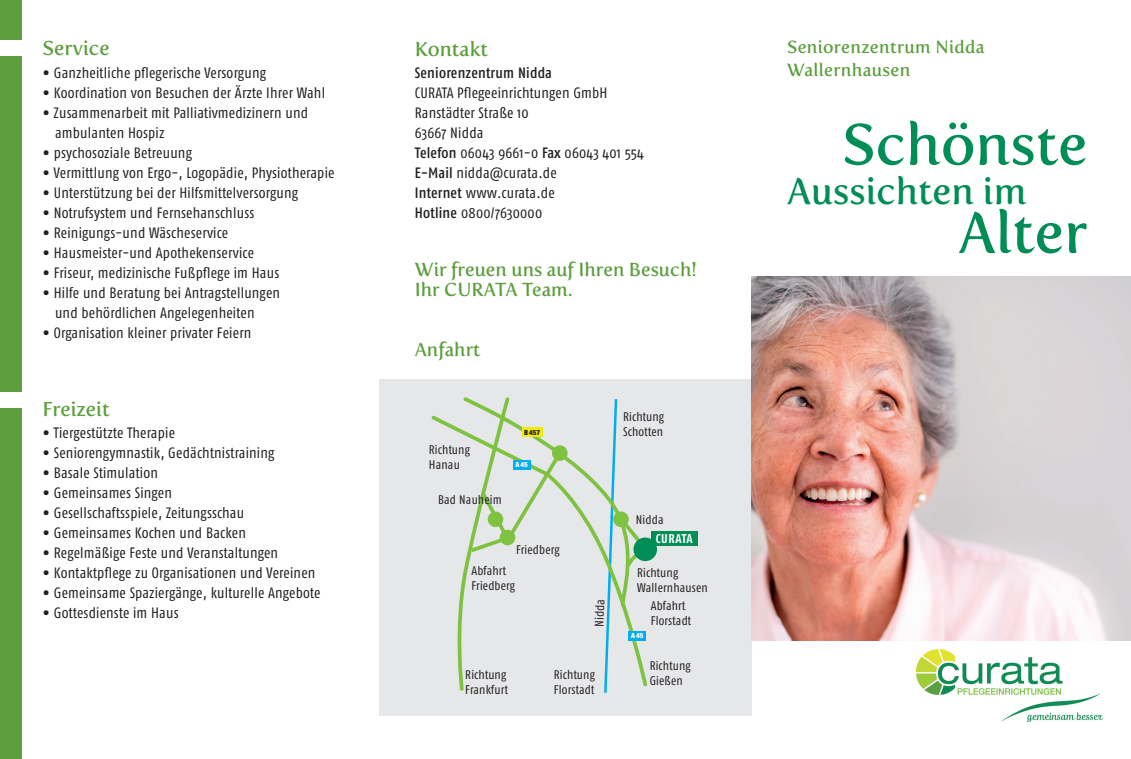
<style>
.page{position:relative;width:1131px;height:759px;background:#fff}
.page>*{position:absolute;margin:0;border:0;box-sizing:border-box;transform-origin:0 0}
.t1{font:57.5px "Fertigo Pro";color:#008d56}
.t2{font:36.88px "Fertigo Pro";color:#008d56}
.t3{font:20px "Fertigo Pro";color:#5d9e3e}
.t4{font:18.75px/20px "Fertigo Pro";color:#5d9e3e}
.t5{font:17.5px/22.5px "Fertigo Pro";letter-spacing:.015em;color:#5d9e3e}
.t6{font:15px/20px "Fago Co";letter-spacing:.015em;color:#231f20}
.t7{font:15px "Fago Co Med";letter-spacing:.015em;color:#231f20}
.t8{font:700 12.75px "Fago Co";letter-spacing:.05em;color:#fff}
.t9{font:12.5px/15px "Fago Co";letter-spacing:.01em;color:#231f20}
.t10{font:900 condensed 7px "Helvetica Neue";letter-spacing:.06em;color:#fff}
.t11{font:900 condensed 7px "Helvetica Neue";color:#231f20}
.s1{font-family:"Arial";font-weight:900}
.s2{font-family:"Fago Co Med"}
</style>
<div class="page">
<div style="left:379px;top:379px;width:372px;height:337px;background:#e6e7e9"></div>
<svg style="left:431px;top:415px;width:171px;height:139px"></svg>
<img style="left:751px;top:276px;width:379px;height:364px">
<img style="left:916px;top:649px;width:186px;height:72px">
<div style="left:0;top:0;width:22px;height:758px;background:#5d9e3e"></div>
<div style="left:0;top:40px;width:25px;height:16px;background:#fff"></div>
<div style="left:0;top:392px;width:25px;height:16px;background:#fff"></div>
<div style="left:552px;top:445px;width:15px;height:15px;background:#7fc241;border-radius:50%"></div>
<svg style="left:602px;top:399px;width:47px;height:294px"></svg>
<svg style="left:450px;top:397px;width:115px;height:294px"></svg>
<div style="left:633px;top:537px;width:24px;height:24px;background:#008d56;border-radius:50%"></div>
<div style="left:650px;top:531px;width:47px;height:14px;background:#008d56"></div>
<h3 class="t3" style="left:43px;top:37px;width:69px">Service</h3>
<p class="t6" style="left:43px;top:63px;width:225px"><span class="s1">•</span> Ganzheitliche pflegerische Versorgung</p>
<p class="t6" style="left:43px;top:83px;width:284px"><span class="s1">•</span> Koordination von Besuchen der Ärzte Ihrer Wahl</p>
<p class="t6" style="left:55px;top:103px;width:254px;text-indent:-12px"><span class="s1">•</span> Zusammenarbeit mit Palliativmedizinern und ambulanten Hospiz</p>
<p class="t6" style="left:43px;top:143px;width:151px"><span class="s1">•</span> psychosoziale Betreuung</p>
<p class="t6" style="left:43px;top:163px;width:293px"><span class="s1">•</span> Vermittlung von Ergo-, Logopädie, Physiotherapie</p>
<p class="t6" style="left:43px;top:183px;width:257px"><span class="s1">•</span> Unterstützung bei der Hilfsmittelversorgung</p>
<p class="t6" style="left:43px;top:203px;width:213px"><span class="s1">•</span> Notrufsystem und Fernsehanschluss</p>
<p class="t6" style="left:43px;top:223px;width:187px"><span class="s1">•</span> Reinigungs-und Wäscheservice</p>
<p class="t6" style="left:43px;top:243px;width:213px"><span class="s1">•</span> Hausmeister-und Apothekenservice</p>
<p class="t6" style="left:43px;top:263px;width:238px"><span class="s1">•</span> Friseur, medizinische Fußpflege im Haus</p>
<p class="t6" style="left:55px;top:283px;width:226px;text-indent:-12px"><span class="s1">•</span> Hilfe und Beratung bei Antragstellungen und behördlichen Angelegenheiten</p>
<p class="t6" style="left:43px;top:322px;width:210px"><span class="s1">•</span> Organisation kleiner privater Feiern</p>
<h3 class="t3" style="left:43px;top:397px;width:69px">Freizeit</h3>
<p class="t6" style="left:43px;top:423px;width:134px"><span class="s1">•</span> Tiergestützte Therapie</p>
<p class="t6" style="left:43px;top:443px;width:233px"><span class="s1">•</span> Seniorengymnastik, Gedächtnistraining</p>
<p class="t6" style="left:43px;top:463px;width:117px"><span class="s1">•</span> Basale Stimulation</p>
<p class="t6" style="left:43px;top:483px;width:131px"><span class="s1">•</span> Gemeinsames Singen</p>
<p class="t6" style="left:43px;top:503px;width:203px"><span class="s1">•</span> Gesellschaftsspiele, Zeitungsschau</p>
<p class="t6" style="left:43px;top:523px;width:205px"><span class="s1">•</span> Gemeinsames Kochen und Backen</p>
<p class="t6" style="left:43px;top:543px;width:237px"><span class="s1">•</span> Regelmäßige Feste und Veranstaltungen</p>
<p class="t6" style="left:43px;top:563px;width:274px"><span class="s1">•</span> Kontaktpflege zu Organisationen und Vereinen</p>
<p class="t6" style="left:43px;top:583px;width:279px"><span class="s1">•</span> Gemeinsame Spaziergänge, kulturelle Angebote</p>
<p class="t6" style="left:43px;top:603px;width:137px"><span class="s1">•</span> Gottesdienste im Haus</p>
<h3 class="t3" style="left:415px;top:37px;width:75px">Kontakt</h3>
<p class="t7" style="left:415px;top:64px;width:139px">Seniorenzentrum Nidda</p>
<p class="t6" style="left:415px;top:83px;width:231px">CURATA Pflegeeinrichtungen GmbH<br>Ranstädter Straße 10<br>63667 Nidda<br><span class="s2">Telefon</span> 06043 9661-0 <span class="s2">Fax</span> 06043 401 554<br><span class="s2">E-Mail</span> nidda@curata.de<br><span class="s2">Internet</span> www.curata.de<br><span class="s2">Hotline</span> 0800/7630000</p>
<p class="t4" style="left:415px;top:259px;width:283px">Wir freuen uns auf Ihren Besuch!<br>Ihr CURATA Team.</p>
<p class="t4" style="left:415px;top:339px;width:67px">Anfahrt</p>
<p class="t9" style="left:429px;top:442px;width:43px">Richtung<br>Hanau</p>
<p class="t9" style="left:438px;top:492px;width:65px">Bad Nauheim</p>
<p class="t11" style="left:524px;top:426px;width:17px">B457</p>
<p class="t10" style="left:515px;top:458px;width:14px">A45</p>
<p class="t9" style="left:516px;top:542px;width:45px">Friedberg</p>
<p class="t9" style="left:471px;top:562px;width:45px">Abfahrt<br>Friedberg</p>
<p class="t9" style="left:465px;top:667px;width:44px">Richtung<br>Frankfurt</p>
<p class="t9" style="left:591px;top:626px;width:29px;rotate:-88deg">Nidda</p>
<p class="t9" style="left:554px;top:667px;width:43px">Richtung<br>Florstadt</p>
<p class="t9" style="left:623px;top:409px;width:43px">Richtung<br>Schotten</p>
<p class="t9" style="left:635px;top:512px;width:29px">Nidda</p>
<p class="t8" style="left:655px;top:531px;width:38px">CURATA</p>
<p class="t9" style="left:637px;top:564px;width:72px">Richtung<br>Wallernhausen</p>
<p class="t9" style="left:650px;top:598px;width:42px">Abfahrt<br>Florstadt</p>
<p class="t10" style="left:631px;top:630px;width:14px">A45</p>
<p class="t9" style="left:649px;top:657px;width:43px">Richtung<br>Gießen</p>
<p class="t5" style="left:787px;top:36px;width:199px">Seniorenzentrum Nidda<br>Wallernhausen</p>
<h1 class="t1" style="left:841px;top:111px;width:247px">Schönste</h1>
<h2 class="t2" style="left:787px;top:169px;width:241px">Aussichten im</h2>
<h1 class="t1" style="left:958px;top:199px;width:130px">Alter</h1>
</div>
